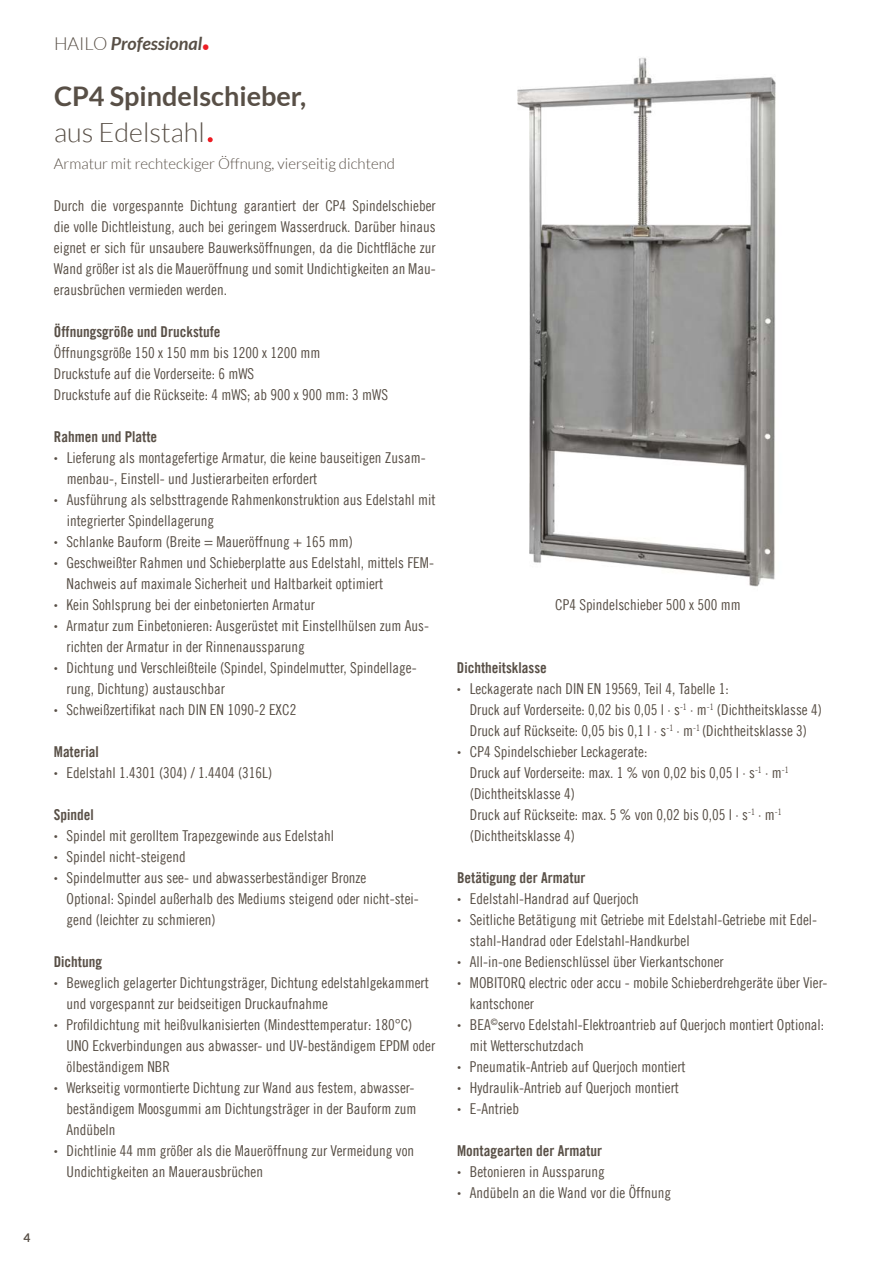
<style>
.page{position:relative;width:893px;height:1263px;background:#fff}
.page>*{position:absolute;margin:0;border:0;box-sizing:border-box;transform-origin:0 0}
.t1{font:700 27px/36px "Lato";color:#584f46}
.t2{font:italic 700 18px "Lato";color:#584f46}
.t3{font:15px/21px "Trade Gothic LT Com Cn 18";color:#584f46}
.t4{font:15px "Trade Gothic LT Com Bd Cn 20";color:#584f46}
.t5{font:300 15px "Lato";color:#584f46}
.t6{font:700 12px "Lato";color:#584f46}
.s1{font-weight:300;font-style:normal}
.s2{font-size:36px;color:#ed1d24}
.s3{font-weight:300}
.s4{font-weight:300;font-size:54px;color:#ed1d24}
.s5{font-family:"Lato";font-weight:700}
</style>
<div class="page">
<img style="left:517px;top:57px;width:259px;height:530px">
<p class="t6" style="left:24px;top:1230px;width:8px">4</p>
<p class="t2" style="left:54px;top:33px;width:158px"><span class="s1">HAILO</span> Professional<span class="s2">.</span></p>
<h1 class="t1" style="left:54px;top:78px;width:254px">CP4 Spindelschieber, <span class="s3">aus Edelstahl</span><span class="s4">.</span></h1>
<p class="t5" style="left:54px;top:155px;width:343px">Armatur mit rechteckiger Öffnung, vierseitig dichtend</p>
<p class="t3" style="left:54px;top:195px;width:383px;text-align:justify">Durch die vorgespannte Dichtung garantiert der CP4 Spindelschieber die volle Dichtleistung, auch bei geringem Wasserdruck. Darüber hinaus eignet er sich für unsaubere Bauwerksöffnungen, da die Dichtfläche zur Wand größer ist als die Maueröffnung und somit Undichtigkeiten an Mau&shy;erausbrüchen vermieden werden.</p>
<p class="t4" style="left:54px;top:322px;width:168px">Öffnungsgröße und Druckstufe</p>
<p class="t3" style="left:54px;top:342px;width:336px">Öffnungsgröße 150 x 150 mm bis 1200 x 1200 mm<br>Druckstufe auf die Vorderseite: 6 mWS<br>Druckstufe auf die Rückseite: 4 mWS; ab 900 x 900 mm: 3 mWS</p>
<p class="t4" style="left:54px;top:427px;width:105px">Rahmen und Platte</p>
<p class="t3" style="left:54px;top:447px;width:373px"><span class="s5">·</span> Lieferung als montagefertige Armatur, die keine bauseitigen Zusam-</p>
<p class="t3" style="left:67px;top:468px;width:252px">menbau-, Einstell- und Justierarbeiten erfordert</p>
<p class="t3" style="left:54px;top:489px;width:383px"><span class="s5">·</span> Ausführung als selbsttragende Rahmenkonstruktion aus Edelstahl mit</p>
<p class="t3" style="left:67px;top:510px;width:149px">integrierter Spindellagerung</p>
<p class="t3" style="left:54px;top:531px;width:301px"><span class="s5">·</span> Schlanke Bauform (Breite = Maueröffnung + 165 mm)</p>
<p class="t3" style="left:54px;top:552px;width:382px"><span class="s5">·</span> Geschweißter Rahmen und Schieberplatte aus Edelstahl, mittels FEM-</p>
<p class="t3" style="left:67px;top:573px;width:318px">Nachweis auf maximale Sicherheit und Haltbarkeit optimiert</p>
<p class="t3" style="left:54px;top:594px;width:262px"><span class="s5">·</span> Kein Sohlsprung bei der einbetonierten Armatur</p>
<p class="t3" style="left:54px;top:615px;width:377px"><span class="s5">·</span> Armatur zum Einbetonieren: Ausgerüstet mit Einstellhülsen zum Aus-</p>
<p class="t3" style="left:67px;top:636px;width:240px">richten der Armatur in der Rinnenaussparung</p>
<p class="t3" style="left:54px;top:657px;width:364px"><span class="s5">·</span> Dichtung und Verschleißteile (Spindel, Spindelmutter, Spindellage-</p>
<p class="t3" style="left:67px;top:678px;width:160px">rung, Dichtung) austauschbar</p>
<p class="t3" style="left:54px;top:699px;width:244px"><span class="s5">·</span> Schweißzertifikat nach DIN EN 1090-2 EXC2</p>
<p class="t4" style="left:54px;top:742px;width:46px">Material</p>
<p class="t3" style="left:54px;top:762px;width:220px"><span class="s5">·</span> Edelstahl 1.4301 (304) / 1.4404 (316L)</p>
<p class="t4" style="left:54px;top:805px;width:41px">Spindel</p>
<p class="t3" style="left:54px;top:825px;width:282px"><span class="s5">·</span> Spindel mit gerolltem Trapezgewinde aus Edelstahl</p>
<p class="t3" style="left:54px;top:846px;width:133px"><span class="s5">·</span> Spindel nicht-steigend</p>
<p class="t3" style="left:54px;top:867px;width:314px"><span class="s5">·</span> Spindelmutter aus see- und abwasserbeständiger Bronze</p>
<p class="t3" style="left:67px;top:888px;width:354px">Optional: Spindel außerhalb des Mediums steigend oder nicht-stei-</p>
<p class="t3" style="left:67px;top:909px;width:151px">gend (leichter zu schmieren)</p>
<p class="t4" style="left:54px;top:952px;width:50px">Dichtung</p>
<p class="t3" style="left:54px;top:972px;width:377px"><span class="s5">·</span> Beweglich gelagerter Dichtungsträger, Dichtung edelstahlgekammert</p>
<p class="t3" style="left:67px;top:993px;width:263px">und vorgespannt zur beidseitigen Druckaufnahme</p>
<p class="t3" style="left:54px;top:1014px;width:360px"><span class="s5">·</span> Profildichtung mit heißvulkanisierten (Mindesttemperatur: 180°C)</p>
<p class="t3" style="left:67px;top:1035px;width:370px">UNO Eckverbindungen aus abwasser- und UV-beständigem EPDM oder</p>
<p class="t3" style="left:67px;top:1056px;width:105px">ölbeständigem NBR</p>
<p class="t3" style="left:54px;top:1077px;width:362px"><span class="s5">·</span> Werkseitig vormontierte Dichtung zur Wand aus festem, abwasser-</p>
<p class="t3" style="left:67px;top:1098px;width:351px">beständigem Moosgummi am Dichtungsträger in der Bauform zum</p>
<p class="t3" style="left:67px;top:1119px;width:51px">Andübeln</p>
<p class="t3" style="left:54px;top:1140px;width:362px"><span class="s5">·</span> Dichtlinie 44 mm größer als die Maueröffnung zur Vermeidung von</p>
<p class="t3" style="left:67px;top:1161px;width:198px">Undichtigkeiten an Mauerausbrüchen</p>
<p class="t3" style="left:555px;top:594px;width:187px">CP4 Spindelschieber 500 x 500 mm</p>
<p class="t4" style="left:457px;top:658px;width:91px">Dichtheitsklasse</p>
<p class="t3" style="left:457px;top:678px;width:273px"><span class="s5">·</span> Leckagerate nach DIN EN 19569, Teil 4, Tabelle 1:</p>
<p class="t3" style="left:470px;top:699px;width:354px">Druck auf Vorderseite: 0,02 bis 0,05 l · s<sup>-1</sup> · m<sup>-1</sup> (Dichtheitsklasse 4)</p>
<p class="t3" style="left:470px;top:720px;width:339px">Druck auf Rückseite: 0,05 bis 0,1 l · s<sup>-1</sup> · m<sup>-1</sup> (Dichtheitsklasse 3)</p>
<p class="t3" style="left:457px;top:741px;width:192px"><span class="s5">·</span> CP4 Spindelschieber Leckagerate:</p>
<p class="t3" style="left:470px;top:762px;width:320px">Druck auf Vorderseite: max. 1 % von 0,02 bis 0,05 l · s<sup>-1</sup> · m<sup>-1</sup></p>
<p class="t3" style="left:470px;top:783px;width:106px">(Dichtheitsklasse 4)</p>
<p class="t3" style="left:470px;top:804px;width:313px">Druck auf Rückseite: max. 5 % von 0,02 bis 0,05 l · s<sup>-1</sup> · m<sup>-1</sup></p>
<p class="t3" style="left:470px;top:825px;width:106px">(Dichtheitsklasse 4)</p>
<p class="t4" style="left:457px;top:868px;width:130px">Betätigung der Armatur</p>
<p class="t3" style="left:457px;top:888px;width:183px"><span class="s5">·</span> Edelstahl-Handrad auf Querjoch</p>
<p class="t3" style="left:457px;top:909px;width:362px"><span class="s5">·</span> Seitliche Betätigung mit Getriebe mit Edelstahl-Getriebe mit Edel-</p>
<p class="t3" style="left:470px;top:930px;width:221px">stahl-Handrad oder Edelstahl-Handkurbel</p>
<p class="t3" style="left:457px;top:951px;width:268px"><span class="s5">·</span> All-in-one Bedienschlüssel über Vierkantschoner</p>
<p class="t3" style="left:457px;top:972px;width:372px"><span class="s5">·</span> MOBITORQ electric oder accu - mobile Schieberdrehgeräte über Vier-</p>
<p class="t3" style="left:470px;top:993px;width:66px">kantschoner</p>
<p class="t3" style="left:457px;top:1014px;width:369px"><span class="s5">·</span> BEA<sup>©</sup>servo Edelstahl-Elektroantrieb auf Querjoch montiert Optional:</p>
<p class="t3" style="left:470px;top:1035px;width:115px">mit Wetterschutzdach</p>
<p class="t3" style="left:457px;top:1056px;width:230px"><span class="s5">·</span> Pneumatik-Antrieb auf Querjoch montiert</p>
<p class="t3" style="left:457px;top:1077px;width:223px"><span class="s5">·</span> Hydraulik-Antrieb auf Querjoch montiert</p>
<p class="t3" style="left:457px;top:1098px;width:63px"><span class="s5">·</span> E-Antrieb</p>
<p class="t4" style="left:457px;top:1141px;width:146px">Montagearten der Armatur</p>
<p class="t3" style="left:457px;top:1161px;width:216px"><span class="s5">·</span> Betonieren in Aussparung<br><span class="s5">·</span> Andübeln an die Wand vor die Öffnung</p>
</div>
